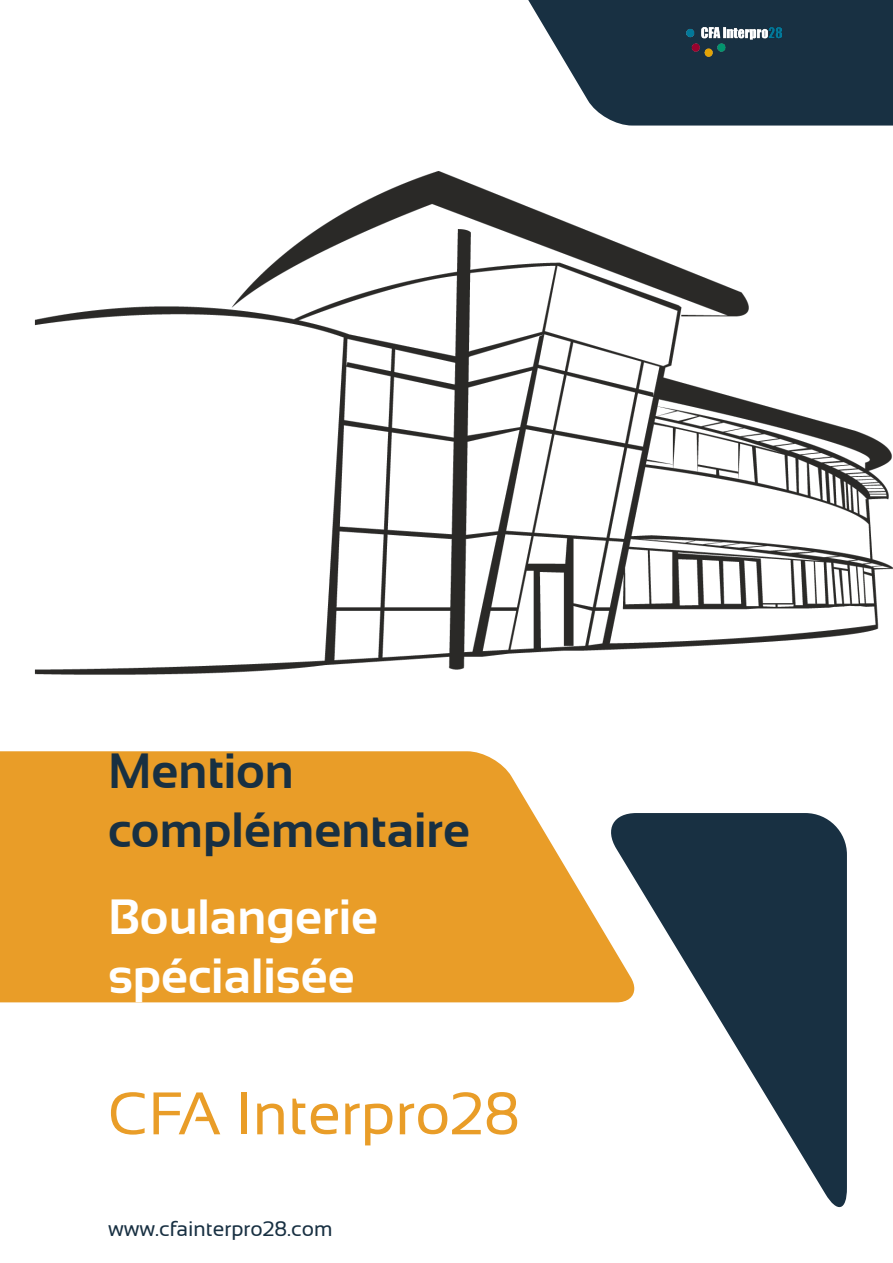
<style>
.page{position:relative;width:893px;height:1263px;background:#fff}
.page>*{position:absolute;margin:0;border:0;box-sizing:border-box;transform-origin:0 0}
.t1{font:60px "Sansation";color:#e99d28}
.t2{font:700 49.5px/59.4px "Sansation";color:#fff}
.t3{font:700 49.5px/59.4px "Sansation";color:#183042}
.t4{font:21px "Sansation";color:#183042}
</style>
<div class="page">
<img style="left:34px;top:171px;width:859px;height:504px">
<div style="left:0;top:751px;width:604px;height:251px;background:#e99d28"></div>
<svg style="left:604px;top:813px;width:243px;height:395px;fill:#183042"></svg>
<svg style="left:528px;top:0;width:365px;height:126px;background:#354a5a"></svg>
<img style="left:686px;top:23px;width:96px;height:67px">
<p class="t3" style="left:108px;top:741px;width:364px">Mention complémentaire</p>
<p class="t2" style="left:108px;top:887px;width:272px">Boulangerie spécialisée</p>
<p class="t1" style="left:108px;top:1080px;width:414px">CFA Interpro28</p>
<p class="t4" style="left:108px;top:1216px;width:226px">www.cfainterpro28.com</p>
</div>
